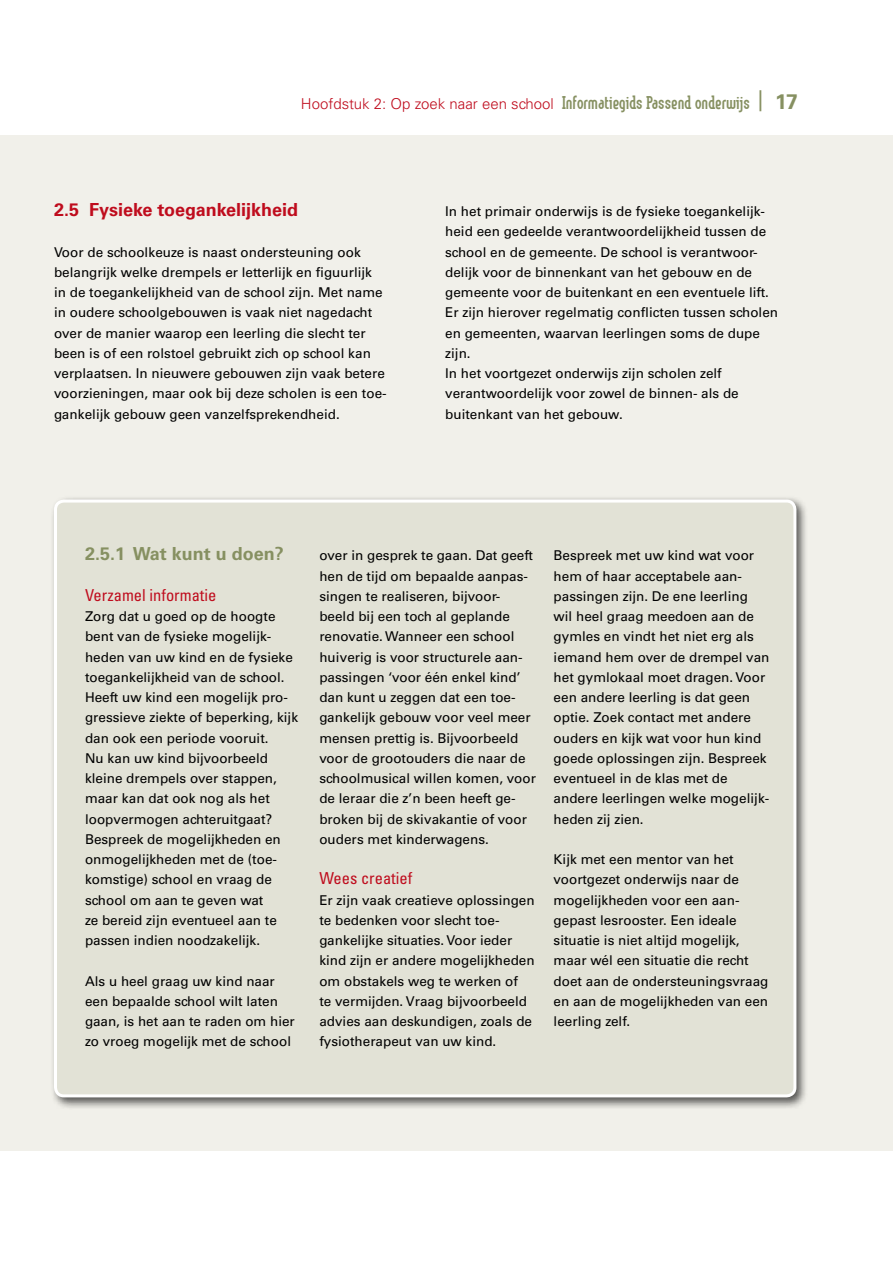
<style>
.page{position:relative;width:893px;height:1263px;background:#fff}
.page>*{position:absolute;margin:0;border:0;box-sizing:border-box;transform-origin:0 0}
.t1{font:700 18px "Univers LT Std";color:#bf0c1d}
.t2{font:700 18px "Univers LT Std";color:#869061}
.t3{font:condensed 16.5px "Univers LT Std";color:#bf0c1d}
.t4{font:300 15px "Univers LT Std";color:#bf0c1d}
.t5{font:13.5px/20.2px "Univers LT Std";color:#000}
.s1{font-family:"Method Com";font-weight:700;font-size:18px;color:#869061}
.s2{font-weight:700;font-size:21px;color:#869061}
</style>
<div class="page">
<div style="left:0;top:135px;width:893px;height:1015px;background:#f1f0ea"></div>
<div style="left:50px;top:496px;width:759px;height:614px;background:#000;opacity:.65"></div>
<div style="left:56px;top:501px;width:739px;height:595px;background:#e2e2d6;border-radius:9px"></div>
<div style="left:54px;top:500px;width:742px;height:597px;border:3px solid #fff;border-radius:9px"></div>
<p class="t4" style="left:301px;top:94px;width:498px">Hoofdstuk 2: Op zoek naar een school <span class="s1">Informatiegids Passend onderwijs</span> <sup>|</sup> <span class="s2">17</span></p>
<p class="t1" style="left:54px;top:199px;width:246px">2.5 Fysieke toegankelijkheid</p>
<p class="t5" style="left:54px;top:242px;width:334px">Voor de schoolkeuze is naast ondersteuning ook belangrijk welke drempels er letterlijk en figuurlijk in de toegankelijkheid van de school zijn. Met name in oudere schoolgebouwen is vaak niet nagedacht over de manier waarop een leerling die slecht ter been is of een rolstoel gebruikt zich op school kan verplaatsen. In nieuwere gebouwen zijn vaak betere voorzieningen, maar ook bij deze scholen is een toe&shy;gankelijk gebouw geen vanzelfsprekendheid.</p>
<p class="t5" style="left:445px;top:201px;width:334px">In het primair onderwijs is de fysieke toegankelijk&shy;heid een gedeelde verantwoordelijkheid tussen de school en de gemeente. De school is verantwoor&shy;delijk voor de binnenkant van het gebouw en de gemeente voor de buitenkant en een eventuele lift.<br>Er zijn hierover regelmatig conflicten tussen scholen en gemeenten, waarvan leerlingen soms de dupe zijn.<br>In het voortgezet onderwijs zijn scholen zelf verantwoordelijk voor zowel de binnen- als de buitenkant van het gebouw.</p>
<p class="t2" style="left:85px;top:543px;width:200px">2.5.1 Wat kunt u doen?</p>
<p class="t3" style="left:85px;top:584px;width:133px">Verzamel informatie</p>
<p class="t5" style="left:85px;top:606px;width:215px">Zorg dat u goed op de hoogte bent van de fysieke mogelijk&shy;heden van uw kind en de fysieke toegankelijkheid van de school.<br>Heeft uw kind een mogelijk pro&shy;gressieve ziekte of beperking, kijk dan ook een periode vooruit.<br>Nu kan uw kind bijvoorbeeld kleine drempels over stappen, maar kan dat ook nog als het loopvermogen achteruitgaat?<br>Bespreek de mogelijkheden en onmogelijkheden met de (toe&shy;komstige) school en vraag de school om aan te geven wat<br>ze bereid zijn eventueel aan te passen indien noodzakelijk.</p>
<p class="t5" style="left:85px;top:971px;width:211px">Als u heel graag uw kind naar een bepaalde school wilt laten gaan, is het aan te raden om hier zo vroeg mogelijk met de school</p>
<p class="t5" style="left:319px;top:545px;width:218px">over in gesprek te gaan. Dat geeft hen de tijd om bepaalde aanpas&shy;singen te realiseren, bijvoor&shy;beeld bij een toch al geplande renovatie. Wanneer een school huiverig is voor structurele aan&shy;passingen ‘voor één enkel kind’ dan kunt u zeggen dat een toe&shy;gankelijk gebouw voor veel meer mensen prettig is. Bijvoorbeeld voor de grootouders die naar de schoolmusical willen komen, voor de leraar die z’n been heeft ge&shy;broken bij de skivakantie of voor ouders met kinderwagens.</p>
<p class="t3" style="left:319px;top:868px;width:94px">Wees creatief</p>
<p class="t5" style="left:319px;top:890px;width:217px">Er zijn vaak creatieve oplossingen te bedenken voor slecht toe&shy;gankelijke situaties. Voor ieder kind zijn er andere mogelijkheden om obstakels weg te werken of<br>te vermijden. Vraag bijvoorbeeld advies aan deskundigen, zoals de fysiotherapeut van uw kind.</p>
<p class="t5" style="left:554px;top:545px;width:217px">Bespreek met uw kind wat voor hem of haar acceptabele aan&shy;passingen zijn. De ene leerling wil heel graag meedoen aan de gymles en vindt het niet erg als iemand hem over de drempel van het gymlokaal moet dragen. Voor een andere leerling is dat geen optie. Zoek contact met andere ouders en kijk wat voor hun kind goede oplossingen zijn. Bespreek eventueel in de klas met de andere leerlingen welke mogelijk&shy;heden zij zien.</p>
<p class="t5" style="left:554px;top:849px;width:216px">Kijk met een mentor van het voortgezet onderwijs naar de mogelijkheden voor een aan&shy;gepast lesrooster. Een ideale situatie is niet altijd mogelijk, maar wél een situatie die recht doet aan de ondersteuningsvraag en aan de mogelijkheden van een leerling zelf.</p>
</div>
